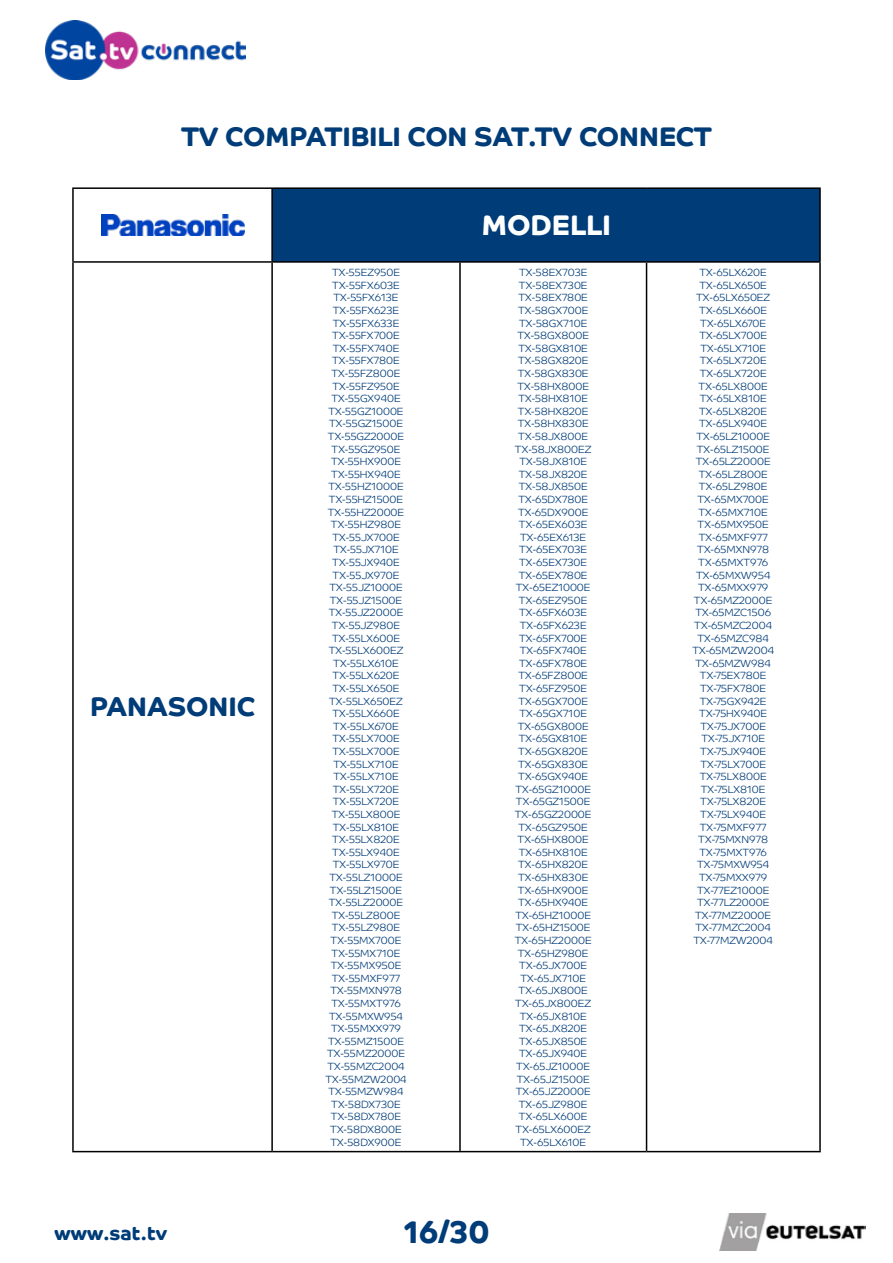
<style>
.page{position:relative;width:893px;height:1263px;background:#fff}
.page>*{position:absolute;margin:0;border:0;box-sizing:border-box;transform-origin:0 0}
.t1{font:700 31.5px "Co Headline";color:#003c78}
.t2{font:700 28.5px "Co Headline";color:#fff}
.t3{font:700 27px "Co Headline";color:#003c78}
.t4{font:700 19.5px "Co Headline";color:#003c78}
.t5{font:300 10.5px/12.6px "Co Headline";color:#003c78;text-align:center}
</style>
<div class="page">
<img style="left:719px;top:1213px;width:147px;height:37px">
<img style="left:46px;top:20px;width:199px;height:59px">
<div style="left:272px;top:188px;width:548px;height:74px;background:#003c78"></div>
<hr style="left:272px;top:187px;width:188px;height:2px;background:#000">
<hr style="left:460px;top:187px;width:186px;height:2px;background:#000">
<hr style="left:646px;top:187px;width:175px;height:2px;background:#000">
<hr style="left:819px;top:189px;width:2px;height:72px;background:#000">
<hr style="left:72px;top:263px;width:2px;height:888px;background:#000">
<hr style="left:272px;top:261px;width:188px;height:2px;background:#000">
<hr style="left:271px;top:263px;width:2px;height:888px;background:#000">
<hr style="left:460px;top:261px;width:186px;height:2px;background:#000">
<hr style="left:459px;top:263px;width:2px;height:888px;background:#000">
<hr style="left:646px;top:261px;width:175px;height:2px;background:#000">
<hr style="left:646px;top:263px;width:1px;height:888px;background:#000">
<hr style="left:819px;top:263px;width:2px;height:888px;background:#000">
<hr style="left:72px;top:1151px;width:200px;height:1px;background:#000">
<hr style="left:272px;top:1151px;width:188px;height:1px;background:#000">
<hr style="left:460px;top:1151px;width:186px;height:1px;background:#000">
<hr style="left:646px;top:1151px;width:175px;height:1px;background:#000">
<hr style="left:72px;top:189px;width:2px;height:72px;background:#000">
<hr style="left:72px;top:187px;width:200px;height:2px;background:#000">
<hr style="left:271px;top:189px;width:2px;height:72px;background:#000">
<hr style="left:72px;top:261px;width:200px;height:2px;background:#000">
<img style="left:101px;top:214px;width:143px;height:22px">
<h3 class="t3" style="left:181px;top:121px;width:532px">TV COMPATIBILI CON SAT.TV CONNECT</h3>
<h3 class="t3" style="left:90px;top:691px;width:166px">PANASONIC</h3>
<h3 class="t4" style="left:55px;top:1222px;width:114px">www.sat.tv</h3>
<h2 class="t2" style="left:481px;top:208px;width:131px">MODELLI</h2>
<p class="t5" style="left:325px;top:266px;width:83px">TX-55EZ950E<br>TX-55FX603E<br>TX-55FX613E<br>TX-55FX623E<br>TX-55FX633E<br>TX-55FX700E<br>TX-55FX740E<br>TX-55FX780E<br>TX-55FZ800E<br>TX-55FZ950E<br>TX-55GX940E<br>TX-55GZ1000E<br>TX-55GZ1500E<br>TX-55GZ2000E<br>TX-55GZ950E<br>TX-55HX900E<br>TX-55HX940E<br>TX-55HZ1000E<br>TX-55HZ1500E<br>TX-55HZ2000E<br>TX-55HZ980E<br>TX-55JX700E<br>TX-55JX710E<br>TX-55JX940E<br>TX-55JX970E<br>TX-55JZ1000E<br>TX-55JZ1500E<br>TX-55JZ2000E<br>TX-55JZ980E<br>TX-55LX600E<br>TX-55LX600EZ<br>TX-55LX610E<br>TX-55LX620E<br>TX-55LX650E<br>TX-55LX650EZ<br>TX-55LX660E<br>TX-55LX670E<br>TX-55LX700E<br>TX-55LX700E<br>TX-55LX710E<br>TX-55LX710E<br>TX-55LX720E<br>TX-55LX720E<br>TX-55LX800E<br>TX-55LX810E<br>TX-55LX820E<br>TX-55LX940E<br>TX-55LX970E<br>TX-55LZ1000E<br>TX-55LZ1500E<br>TX-55LZ2000E<br>TX-55LZ800E<br>TX-55LZ980E<br>TX-55MX700E<br>TX-55MX710E<br>TX-55MX950E<br>TX-55MXF977<br>TX-55MXN978<br>TX-55MXT976<br>TX-55MXW954<br>TX-55MXX979<br>TX-55MZ1500E<br>TX-55MZ2000E<br>TX-55MZC2004<br>TX-55MZW2004<br>TX-55MZW984<br>TX-58DX730E<br>TX-58DX780E<br>TX-58DX800E<br>TX-58DX900E</p>
<p class="t5" style="left:515px;top:266px;width:78px">TX-58EX703E<br>TX-58EX730E<br>TX-58EX780E<br>TX-58GX700E<br>TX-58GX710E<br>TX-58GX800E<br>TX-58GX810E<br>TX-58GX820E<br>TX-58GX830E<br>TX-58HX800E<br>TX-58HX810E<br>TX-58HX820E<br>TX-58HX830E<br>TX-58JX800E<br>TX-58JX800EZ<br>TX-58JX810E<br>TX-58JX820E<br>TX-58JX850E<br>TX-65DX780E<br>TX-65DX900E<br>TX-65EX603E<br>TX-65EX613E<br>TX-65EX703E<br>TX-65EX730E<br>TX-65EX780E<br>TX-65EZ1000E<br>TX-65EZ950E<br>TX-65FX603E<br>TX-65FX623E<br>TX-65FX700E<br>TX-65FX740E<br>TX-65FX780E<br>TX-65FZ800E<br>TX-65FZ950E<br>TX-65GX700E<br>TX-65GX710E<br>TX-65GX800E<br>TX-65GX810E<br>TX-65GX820E<br>TX-65GX830E<br>TX-65GX940E<br>TX-65GZ1000E<br>TX-65GZ1500E<br>TX-65GZ2000E<br>TX-65GZ950E<br>TX-65HX800E<br>TX-65HX810E<br>TX-65HX820E<br>TX-65HX830E<br>TX-65HX900E<br>TX-65HX940E<br>TX-65HZ1000E<br>TX-65HZ1500E<br>TX-65HZ2000E<br>TX-65HZ980E<br>TX-65JX700E<br>TX-65JX710E<br>TX-65JX800E<br>TX-65JX800EZ<br>TX-65JX810E<br>TX-65JX820E<br>TX-65JX850E<br>TX-65JX940E<br>TX-65JZ1000E<br>TX-65JZ1500E<br>TX-65JZ2000E<br>TX-65JZ980E<br>TX-65LX600E<br>TX-65LX600EZ<br>TX-65LX610E</p>
<p class="t5" style="left:692px;top:266px;width:83px">TX-65LX620E<br>TX-65LX650E<br>TX-65LX650EZ<br>TX-65LX660E<br>TX-65LX670E<br>TX-65LX700E<br>TX-65LX710E<br>TX-65LX720E<br>TX-65LX720E<br>TX-65LX800E<br>TX-65LX810E<br>TX-65LX820E<br>TX-65LX940E<br>TX-65LZ1000E<br>TX-65LZ1500E<br>TX-65LZ2000E<br>TX-65LZ800E<br>TX-65LZ980E<br>TX-65MX700E<br>TX-65MX710E<br>TX-65MX950E<br>TX-65MXF977<br>TX-65MXN978<br>TX-65MXT976<br>TX-65MXW954<br>TX-65MXX979<br>TX-65MZ2000E<br>TX-65MZC1506<br>TX-65MZC2004<br>TX-65MZC984<br>TX-65MZW2004<br>TX-65MZW984<br>TX-75EX780E<br>TX-75FX780E<br>TX-75GX942E<br>TX-75HX940E<br>TX-75JX700E<br>TX-75JX710E<br>TX-75JX940E<br>TX-75LX700E<br>TX-75LX800E<br>TX-75LX810E<br>TX-75LX820E<br>TX-75LX940E<br>TX-75MXF977<br>TX-75MXN978<br>TX-75MXT976<br>TX-75MXW954<br>TX-75MXX979<br>TX-77EZ1000E<br>TX-77LZ2000E<br>TX-77MZ2000E<br>TX-77MZC2004<br>TX-77MZW2004</p>
<h1 class="t1" style="left:404px;top:1213px;width:88px">16/30</h1>
</div>
